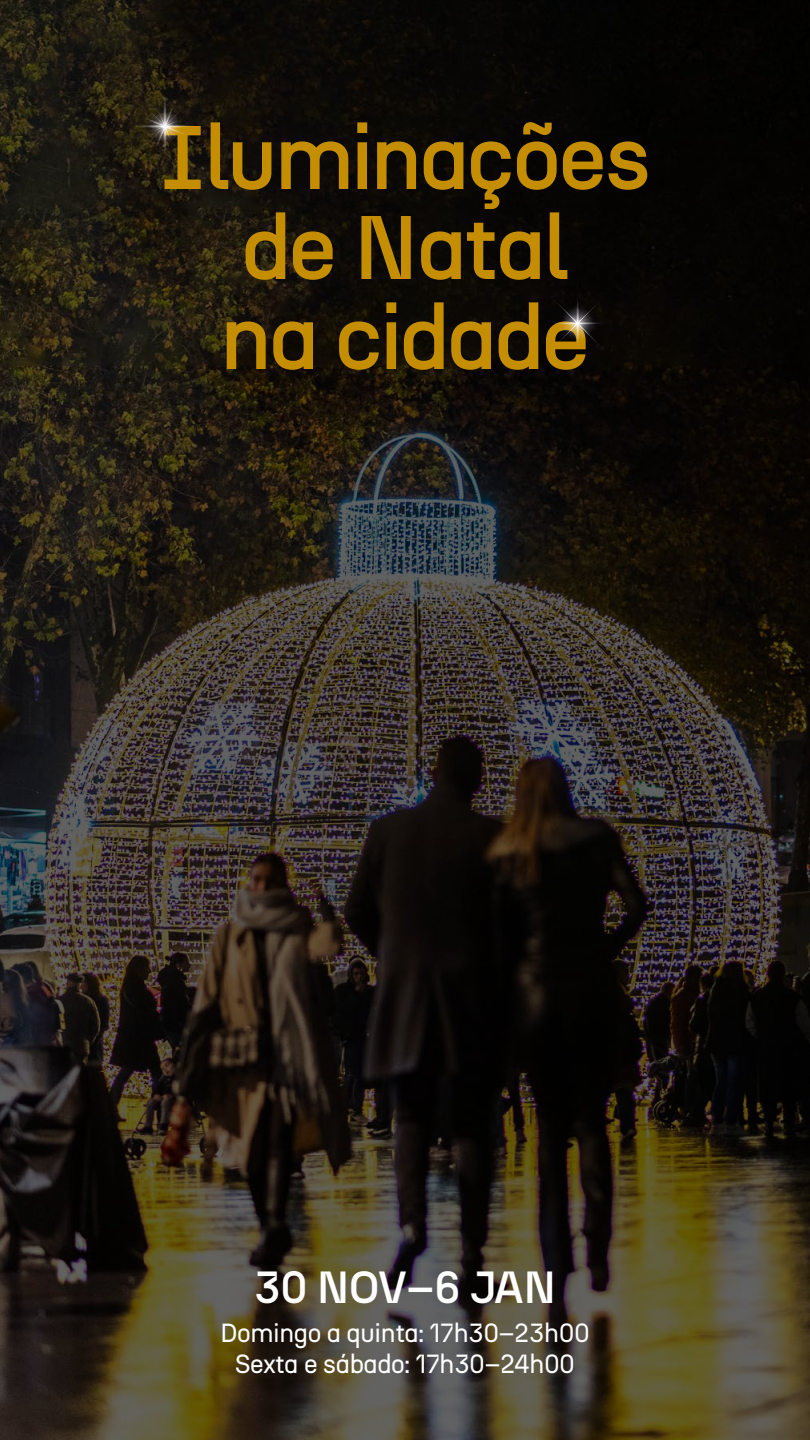
<style>
.page{position:relative;width:810px;height:1440px;background:#fff}
.page>*{position:absolute;margin:0;border:0;box-sizing:border-box;transform-origin:0 0}
.t1{font:500 90px/90px "N27 a";letter-spacing:-.02em;color:#c48e00;text-align:center}
.t2{font:500 45px "N27 a";letter-spacing:-.01em;color:#fff}
.t3{font:26.25px/31.5px "N27 a";letter-spacing:-.025em;color:#fff;text-align:center}
</style>
<div class="page">
<img style="left:0;top:0;width:810px;height:1440px">
<svg style="left:132px;top:94px;width:65px;height:64px;background:#251e0f"></svg>
<svg style="left:148px;top:110px;width:33px;height:32px"></svg>
<div style="left:550px;top:295px;width:55px;height:55px;background:#080604"></div>
<svg style="left:560px;top:305px;width:35px;height:36px"></svg>
<h1 class="t1" style="left:159px;top:112px;width:493px">Iluminações de Natal<br>na cidade</h1>
<h2 class="t2" style="left:254px;top:1259px;width:304px">30 NOV–6 JAN</h2>
<p class="t3" style="left:220px;top:1317px;width:371px">Domingo a quinta: 17h30–23h00<br>Sexta e sábado: 17h30–24h00</p>
</div>
